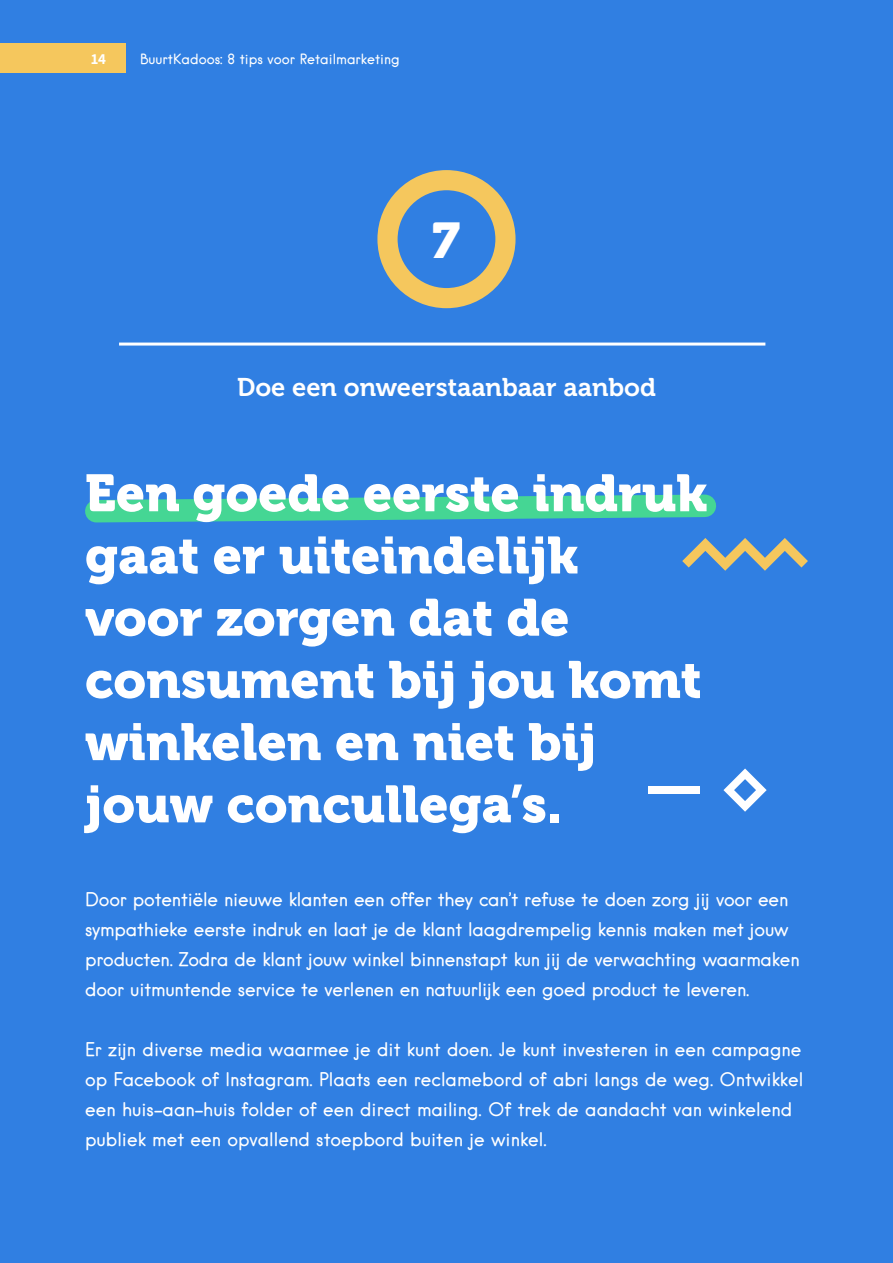
<style>
.page{position:relative;width:893px;height:1263px;background:#307fe2}
.page>*{position:absolute;margin:0;border:0;box-sizing:border-box;transform-origin:0 0}
.t1{font:51.9px/62.2px "Museo 900";color:#fff}
.t2{font:49.8px "Museo 900";color:#fff}
.t3{font:25.5px "Museo 700";color:#fff}
.t4{font:18px/30px "Hanken";letter-spacing:-.01em;color:#fff}
.t5{font:700 15px "Assistant";color:#fff}
.t6{font:13.5px "Hanken";color:#fff}
</style>
<div class="page">
<div style="left:377px;top:170px;width:138px;height:138px;border:20px solid #f5c75d;border-radius:50%"></div>
<div style="left:0;top:43px;width:125px;height:30px;background:#f5c75d"></div>
<hr style="left:119px;top:343px;width:646px;height:3px;background:#fff">
<svg style="left:85px;top:494px;width:723px;height:77px"></svg>
<svg style="left:723px;top:768px;width:44px;height:44px"></svg>
<div style="left:648px;top:786px;width:52px;height:8px;background:#fff"></div>
<hr style="left:892px;top:43px;width:1px;height:30px;background:#f5c75d">
<p class="t5" style="left:91px;top:49px;width:17px">14</p>
<p class="t6" style="left:140px;top:50px;width:261px">BuurtKadoos: 8 tips voor Retailmarketing</p>
<h2 class="t2" style="left:433px;top:212px;width:29px">7</h2>
<h3 class="t3" style="left:237px;top:373px;width:420px">Doe een onweerstaanbaar aanbod</h3>
<h1 class="t1" style="left:85px;top:462px;width:624px">Een goede eerste indruk gaat er uiteindelijk voor zorgen dat de consument bij jou komt winkelen en niet bij jouw concullega’s.</h1>
<p class="t4" style="left:85px;top:884px;width:716px">Door potentiële nieuwe klanten een offer they can’t refuse te doen zorg jij voor een sympathieke eerste indruk en laat je de klant laagdrempelig kennis maken met jouw producten. Zodra de klant jouw winkel binnenstapt kun jij de verwachting waarmaken door uitmuntende service te verlenen en natuurlijk een goed product te leveren.</p>
<p class="t4" style="left:85px;top:1034px;width:720px">Er zijn diverse media waarmee je dit kunt doen. Je kunt investeren in een campagne op Facebook of Instagram. Plaats een reclamebord of abri langs de weg. Ontwikkel een huis-aan-huis folder of een direct mailing. Of trek de aandacht van winkelend publiek met een opvallend stoepbord buiten je winkel.</p>
</div>
